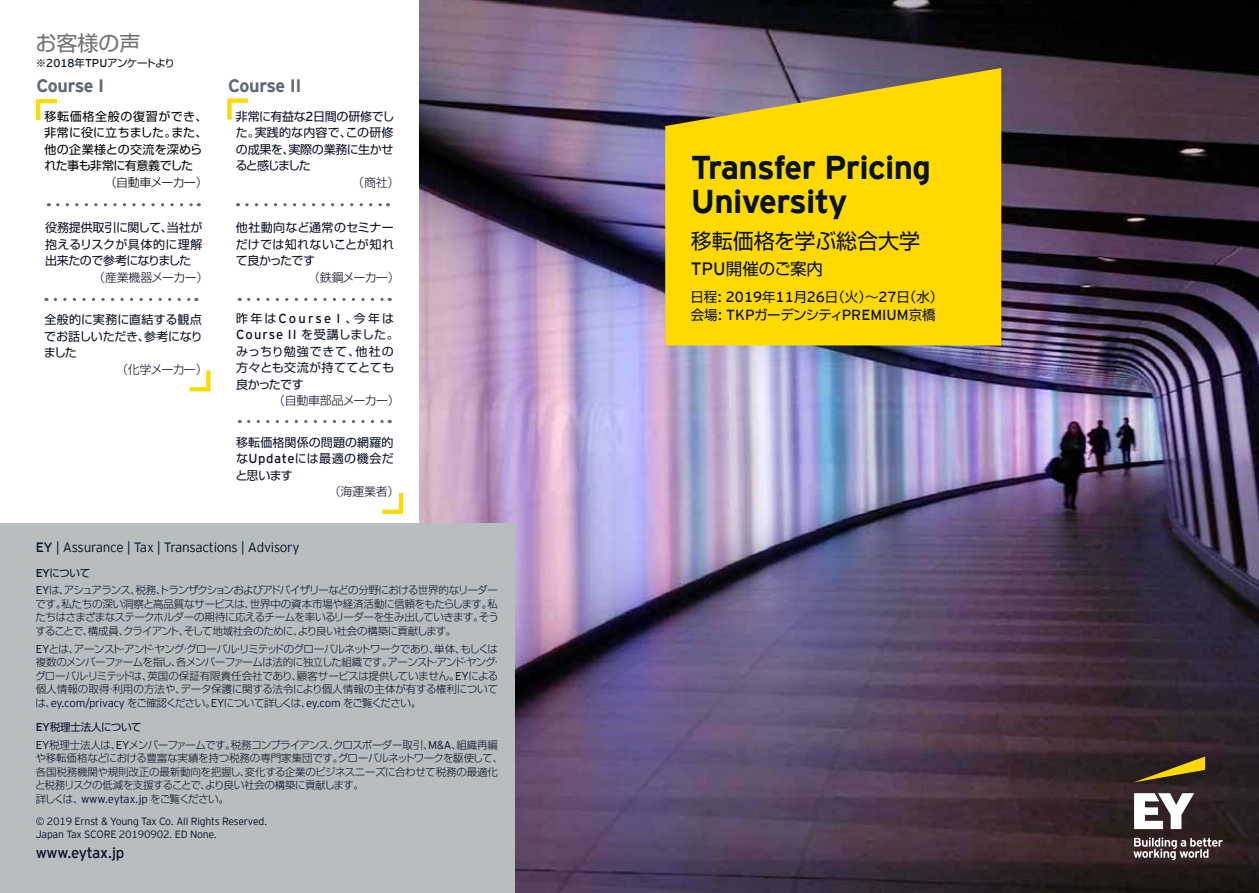
<style>
.page{position:relative;width:1259px;height:893px;background:#fff}
.page>*{position:absolute;margin:0;border:0;box-sizing:border-box;transform-origin:0 0}
.t1{font:700 33px/34.5px "EY Interstate";letter-spacing:-.02em;color:#081227}
.t2{font:21px "Shin Go Pro";color:#081227}
.t3{font:21px "Shin Go Pro";color:#727171}
.t4{font:700 18px "EY Interstate";letter-spacing:-.03em;color:#5e6873}
.t5{font:16.5px "Shin Go Pro";color:#081227}
.t6{font:15px "EY Interstate";letter-spacing:-.02em;color:#081227}
.t7{font:13.5px/18px "Shin Go Pro";letter-spacing:-.035em;color:#081227}
.t8{font:300 13.5px "EY Interstate";letter-spacing:-.02em;color:#081227}
.t9{font:13.05px "EY Interstate";letter-spacing:.08em;color:#081227}
.t10{font:12px/16.5px "Shin Go Pro";letter-spacing:-.01em;color:#081227;text-align:justify}
.t11{font:12px/16.5px "Shin Go Pro";letter-spacing:.01em;color:#000}
.t12{font:300 12px "Shin Go Pro";letter-spacing:-.065em;color:#081227}
.t13{font:300 12px "Shin Go Pro";letter-spacing:-.065em;color:#000}
.t14{font:300 10.5px/13.5px "Shin Go Pro";letter-spacing:-.045em;color:#081227}
.t15{font:300 10.5px/13.5px "EY Interstate";letter-spacing:-.02em;color:#081227}
.t16{font:300 10.5px/17.7px "Shin Go Pro";letter-spacing:-.075em;color:#081227}
.t17{font:10.5px "Shin Go Pro";letter-spacing:-.065em;color:#081227}
.s1{font-family:"EY Interstate";font-size:11.4px}
.s2{font-family:"EY Interstate";font-size:13.05px}
.s3{font-family:"Shin Go Pro";font-size:12px}
.s4{font-weight:400}
.s5{font-family:"EY Interstate";font-weight:400;font-size:11.4px}
.s6{font-family:"EY Interstate";font-size:17.85px}
.s7{font-family:"EY Interstate";font-size:14.7px}
</style>
<div class="page">
<img style="left:419px;top:0;width:840px;height:893px">
<svg style="left:1133px;top:756px;width:72px;height:26px"></svg>
<svg style="left:1133px;top:793px;width:89px;height:67px"></svg>
<svg style="left:665px;top:68px;width:336px;height:277px;fill:#ffd900"></svg>
<div style="left:0;top:523px;width:515px;height:370px;background:#b8bdc0"></div>
<svg style="left:36px;top:99px;width:21px;height:21px"></svg>
<svg style="left:227px;top:98px;width:22px;height:22px"></svg>
<svg style="left:189px;top:370px;width:22px;height:22px"></svg>
<svg style="left:382px;top:493px;width:22px;height:21px"></svg>
<svg style="left:58px;top:203px;width:141px;height:3px"></svg>
<svg style="left:55px;top:298px;width:142px;height:3px"></svg>
<svg style="left:247px;top:203px;width:141px;height:3px"></svg>
<svg style="left:249px;top:298px;width:141px;height:3px"></svg>
<svg style="left:249px;top:420px;width:141px;height:3px"></svg>
<h2 class="t3" style="left:36px;top:26px;width:106px">お客様の声</h2>
<p class="t17" style="left:36px;top:54px;width:141px">※<span class="s1">2018</span>年<span class="s1">TPU</span>アンケートより</p>
<h3 class="t4" style="left:37px;top:73px;width:69px">Course I</h3>
<h3 class="t4" style="left:228px;top:73px;width:75px">Course II</h3>
<p class="t11" style="left:44px;top:107px;width:165px">移転価格全般の復習ができ、非常に役に立ちました。また、他の企業様との交流を深められた事も非常に有意義でした</p>
<p class="t13" style="left:105px;top:172px;width:104px">（自動車メーカー）</p>
<p class="t10" style="left:45px;top:218px;width:159px">役務提供取引に関して、当社が抱えるリスクが具体的に理解出来たので参考になりました</p>
<p class="t12" style="left:93px;top:267px;width:117px">（産業機器メーカー）</p>
<p class="t10" style="left:44px;top:310px;width:160px">全般的に実務に直結する観点でお話しいただき、参考になりました</p>
<p class="t12" style="left:116px;top:359px;width:93px">（化学メーカー）</p>
<p class="t10" style="left:235px;top:107px;width:160px">非常に有益な<span class="s2">2</span>日間の研修でした。実践的な内容で、この研修の成果を、実際の業務に生かせると感じました</p>
<p class="t12" style="left:352px;top:172px;width:49px">（商社）</p>
<p class="t10" style="left:236px;top:218px;width:160px">他社動向など通常のセミナーだけでは知れないことが知れて良かったです</p>
<p class="t12" style="left:308px;top:267px;width:93px">（鉄鋼メーカー）</p>
<p class="t10" style="left:236px;top:308px;width:159px">昨年は<span class="s2">Course I</span> 、今年は</p>
<p class="t9" style="left:236px;top:325px;width:164px">Course II <span class="s3">を受講しました。</span></p>
<p class="t10" style="left:236px;top:341px;width:159px">みっちり勉強できて、他社の方々とも交流が持ててとても良かったです</p>
<p class="t12" style="left:273px;top:391px;width:128px">（自動車部品メーカー）</p>
<p class="t10" style="left:235px;top:432px;width:160px">移転価格関係の問題の網羅的な<span class="s2">Update</span>には最適の機会だと思います</p>
<p class="t12" style="left:329px;top:482px;width:72px">（海運業者）</p>
<p class="t8" style="left:36px;top:537px;width:265px"><span class="s4">EY</span> | Assurance | Tax | Transactions | Advisory</p>
<p class="t16" style="left:36px;top:562px;width:464px"><span class="s5">EY</span><span class="s4">について<br></span><span class="s1">EY</span>は、アシュアランス、税務、トランザクションおよびアドバイザリーなどの分野における世界的なリーダー</p>
<p class="t14" style="left:36px;top:596px;width:465px;text-align:justify">です。私たちの深い洞察と高品質なサービスは、世界中の資本市場や経済活動に信頼をもたらします。私たちはさまざまなステークホルダーの期待に応えるチームを率いるリーダーを生み出していきます。そうすることで、構成員、クライアント、そして地域社会のために、より良い社会の構築に貢献します。</p>
<p class="t14" style="left:35px;top:641px;width:468px"><span class="s1">EY</span>とは、アーンスト・アンド・ヤング・グローバル・リミテッドのグローバルネットワークであり、単体、もしくは複数のメンバーファームを指し、各メンバーファームは法的に独立した組織です。アーンスト・アンド・ヤング・グローバル・リミテッドは、英国の保証有限責任会社であり、顧客サービスは提供していません。<span class="s1">EY</span>による個人情報の取得・利用の方法や、データ保護に関する法令により個人情報の主体が有する権利については、<span class="s1">ey.com/privacy</span> をご確認ください。<span class="s1">EY</span>について詳しくは、<span class="s1">ey.com</span> をご覧ください。</p>
<p class="t14" style="left:36px;top:717px;width:464px;line-height:17.7px"><span class="s5">EY</span><span class="s4">税理士法人について<br></span><span class="s1">EY</span>税理士法人は、<span class="s1">EY</span>メンバーファームです。税務コンプライアンス、クロスボーダー取引、<span class="s1">M&amp;A</span>、組織再編</p>
<p class="t14" style="left:35px;top:750px;width:469px">や移転価格などにおける豊富な実績を持つ税務の専門家集団です。グローバルネットワークを駆使して、各国税務機関や規則改正の最新動向を把握し、変化する企業のビジネスニーズに合わせて税務の最適化と税務リスクの低減を支援することで、より良い社会の構築に貢献します。<br>詳しくは、<span class="s1">www.eytax.jp</span> をご覧ください。</p>
<p class="t15" style="left:36px;top:813px;width:233px">© 2019 Ernst &amp; Young Tax Co. All Rights Reserved.<br>Japan Tax SCORE 20190902. ED None.</p>
<h3 class="t6" style="left:36px;top:842px;width:90px">www.eytax.jp</h3>
<h1 class="t1" style="left:691px;top:148px;width:242px">Transfer Pricing<br>University</h1>
<h2 class="t2" style="left:691px;top:223px;width:231px">移転価格を学ぶ総合大学</h2>
<h3 class="t5" style="left:691px;top:255px;width:134px"><span class="s6">TPU</span>開催のご案内</h3>
<p class="t7" style="left:690px;top:286px;width:254px">日程<span class="s7">: 2019</span>年<span class="s7">11</span>月<span class="s7">26</span>日（火）～<span class="s7">27</span>日（水）会場<span class="s7">: TKP</span>ガーデンシティ<span class="s7">PREMIUM</span>京橋</p>
</div>
